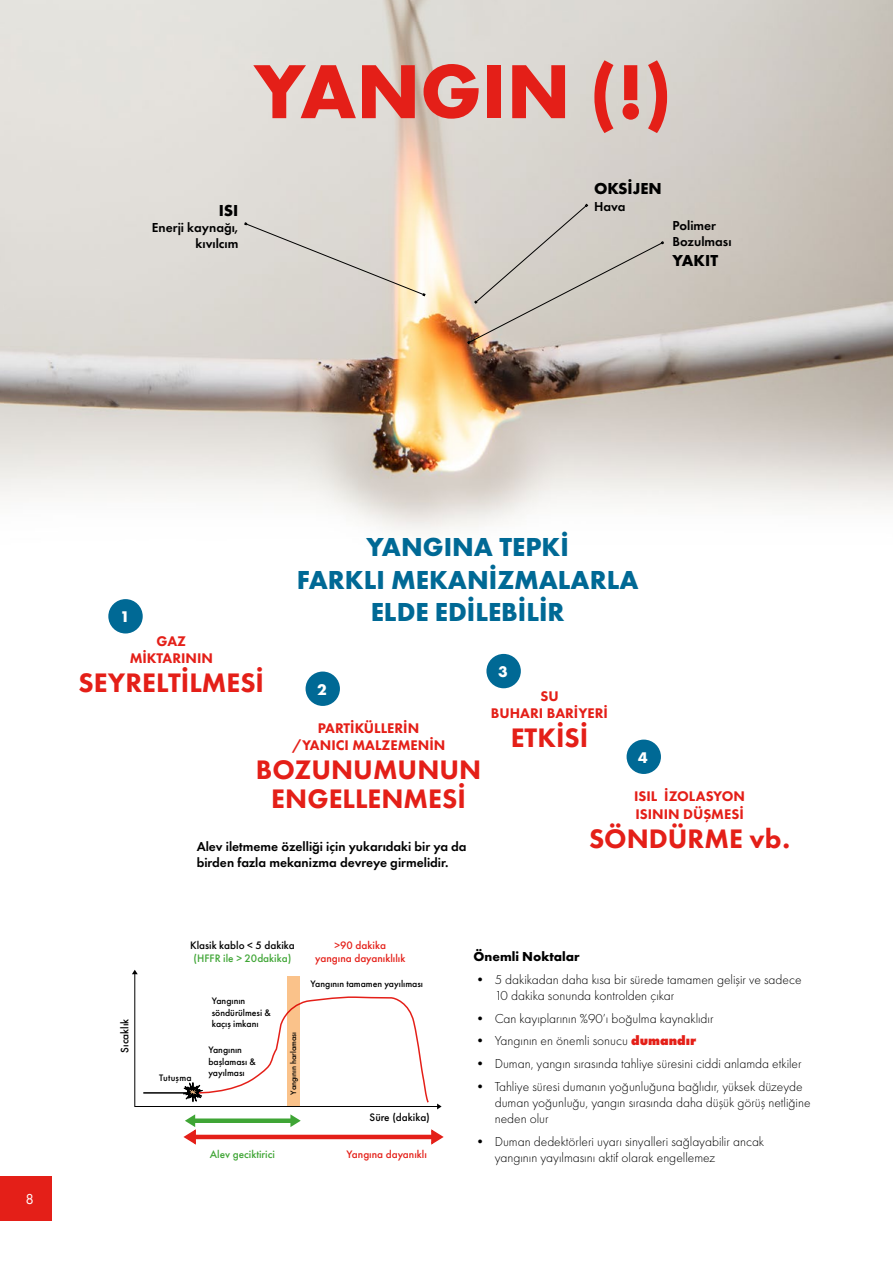
<style>
.page{position:relative;width:893px;height:1263px;background:#fff}
.page>*{position:absolute;margin:0;border:0;box-sizing:border-box;transform-origin:0 0}
.t1{font:700 79.35px "Futura PT";color:#e41f18}
.t2{font:800 27.75px/29px "Futura PT";color:#e41f18;text-align:center}
.t3{font:700 27px/32.4px "Futura PT";color:#006995;text-align:center}
.t4{font:700 16.5px "Futura PT";color:#000}
.t5{font:700 16.05px "Futura PT";color:#fff}
.t6{font:15px "Futura PT";color:#fff}
.t7{font:800 14.55px/17px "Futura PT";color:#e41f18;text-align:center}
.t8{font:300 13.5px/16.2px "Futura PT";color:#000}
.t9{font:600 13.5px/16.2px "Futura PT";color:#000}
.t10{font:700 13.5px "Futura PT";color:#000}
.t11{font:500 11.25px/13.5px "Futura PT";color:#000;text-align:center}
.t12{font:500 11.25px/13.5px "Futura PT";color:#e41f18;text-align:center}
.t13{font:500 11.25px "Futura PT";color:#3fa535}
.t14{font:500 9.75px/11.7px "Futura PT";color:#000}
.t15{font:500 9.75px "Futura PT";letter-spacing:.025em;color:#000}
.t16{font:500 8.25px "Futura PT";color:#000}
.s1{color:#3fa535}
.s2{font-weight:800;color:#e41f18}
</style>
<div class="page">
<img style="left:0;top:0;width:893px;height:706px">
<svg style="left:244px;top:222px;width:181px;height:74px"></svg>
<svg style="left:467px;top:204px;width:197px;height:140px"></svg>
<div style="left:108px;top:599px;width:35px;height:34px;background:#006995;border-radius:50%"></div>
<div style="left:306px;top:671px;width:34px;height:35px;background:#006995;border-radius:50%"></div>
<div style="left:486px;top:654px;width:35px;height:34px;background:#006995;border-radius:50%"></div>
<div style="left:627px;top:739px;width:34px;height:35px;background:#006995;border-radius:50%"></div>
<hr style="left:134px;top:972px;width:1px;height:134px;background:#000">
<svg style="left:132px;top:970px;width:6px;height:4px"></svg>
<hr style="left:134px;top:1106px;width:304px;height:1px;background:#000">
<div style="left:287px;top:976px;width:13px;height:130px;background:#fac28a"></div>
<hr style="left:143px;top:1092px;width:52px;height:2px;background:#000">
<svg style="left:183px;top:996px;width:261px;height:149px"></svg>
<div style="left:0;top:1176px;width:51px;height:44px;background:#e41f18"></div>
<p class="t1" style="left:254px;top:40px;width:420px">YANGIN (!)</p>
<p class="t4" style="left:219px;top:199px;width:21px">ISI</p>
<p class="t9" style="left:152px;top:219px;width:88px;text-align:right">Enerji kaynağı, kıvılcım</p>
<p class="t4" style="left:594px;top:178px;width:69px">OKSİJEN</p>
<p class="t9" style="left:594px;top:198px;width:33px">Hava</p>
<p class="t9" style="left:672px;top:217px;width:61px">Polimer<br>Bozulması</p>
<p class="t4" style="left:672px;top:249px;width:47px">YAKIT</p>
<p class="t6" style="left:25px;top:1190px;width:10px">8</p>
<p class="t5" style="left:120px;top:607px;width:11px">1</p>
<p class="t3" style="left:297px;top:530px;width:343px">YANGINA TEPKİ<br>FARKLI MEKANİZMALARLA<br>ELDE EDİLEBİLİR</p>
<p class="t7" style="left:130px;top:633px;width:85px">GAZ<br>MİKTARININ</p>
<p class="t2" style="left:79px;top:668px;width:187px">SEYRELTİLMESİ</p>
<p class="t5" style="left:317px;top:679px;width:11px">2</p>
<p class="t7" style="left:292px;top:719px;width:155px">PARTİKÜLLERİN /YANICI MALZEMENİN</p>
<p class="t2" style="left:256px;top:754px;width:227px">BOZUNUMUNUN<br>ENGELLENMESİ</p>
<p class="t9" style="left:197px;top:838px;width:271px">Alev iletmeme özelliği için yukarıdaki bir ya da birden fazla mekanizma devreye girmelidir.</p>
<p class="t5" style="left:498px;top:661px;width:11px">3</p>
<p class="t7" style="left:491px;top:687px;width:119px">SU<br>BUHARI BARİYERİ</p>
<p class="t2" style="left:511px;top:723px;width:79px">ETKİSİ</p>
<p class="t5" style="left:638px;top:747px;width:11px">4</p>
<p class="t7" style="left:634px;top:788px;width:112px;line-height:17.4px;text-align:left">ISIL İZOLASYON<br>ISININ DÜŞMESİ</p>
<p class="t2" style="left:589px;top:824px;width:203px">SÖNDÜRME vb.</p>
<p class="t11" style="left:118px;top:1053px;width:35px;rotate:-90deg">Sıcaklık</p>
<p class="t11" style="left:190px;top:938px;width:106px">Klasik kablo &lt; 5 dakika <span class="s1">(HFFR ile &gt; 20dakika)</span></p>
<p class="t12" style="left:315px;top:938px;width:92px">&gt;90 dakika yangına dayanıklılık</p>
<p class="t15" style="left:159px;top:1072px;width:34px">Tutuşma</p>
<p class="t14" style="left:212px;top:995px;width:61px">Yangının söndürülmesi &amp; kaçış imkanı</p>
<p class="t14" style="left:208px;top:1044px;width:49px">Yangının başlaması &amp; yayılması</p>
<p class="t13" style="left:210px;top:1147px;width:67px">Alev geciktirici</p>
<p class="t14" style="left:310px;top:977px;width:114px">Yangının tamamen yayılıması</p>
<p class="t16" style="left:288px;top:1094px;width:64px;rotate:-90deg">Yangının harlaması</p>
<p class="t11" style="left:370px;top:1111px;width:62px">Süre (dakika)</p>
<p class="t12" style="left:346px;top:1147px;width:82px">Yangına dayanıklı</p>
<p class="t10" style="left:473px;top:948px;width:108px">Önemli Noktalar</p>
<p class="t8" style="left:495px;top:971px;width:308px;text-indent:-21px">• 5 dakikadan daha kısa bir sürede tamamen gelişir ve sadece<br>10 dakika sonunda kontrolden çıkar</p>
<p class="t8" style="left:473px;top:1010px;width:242px">• Can kayıplarının %90’ı boğulma kaynaklıdır</p>
<p class="t8" style="left:473px;top:1033px;width:224px">• Yangının en önemli sonucu <span class="s2">dumandır</span></p>
<p class="t8" style="left:473px;top:1055px;width:330px">• Duman, yangın sırasında tahliye süresini ciddi anlamda etkiler</p>
<p class="t8" style="left:495px;top:1078px;width:317px;text-indent:-21px">• Tahliye süresi dumanın yoğunluğuna bağlıdır, yüksek düzeyde duman yoğunluğu, yangın sırasında daha düşük görüş netliğine neden olur</p>
<p class="t8" style="left:495px;top:1133px;width:271px;text-indent:-21px">• Duman dedektörleri uyarı sinyalleri sağlayabilir ancak yangının yayılmasını aktif olarak engellemez</p>
</div>
